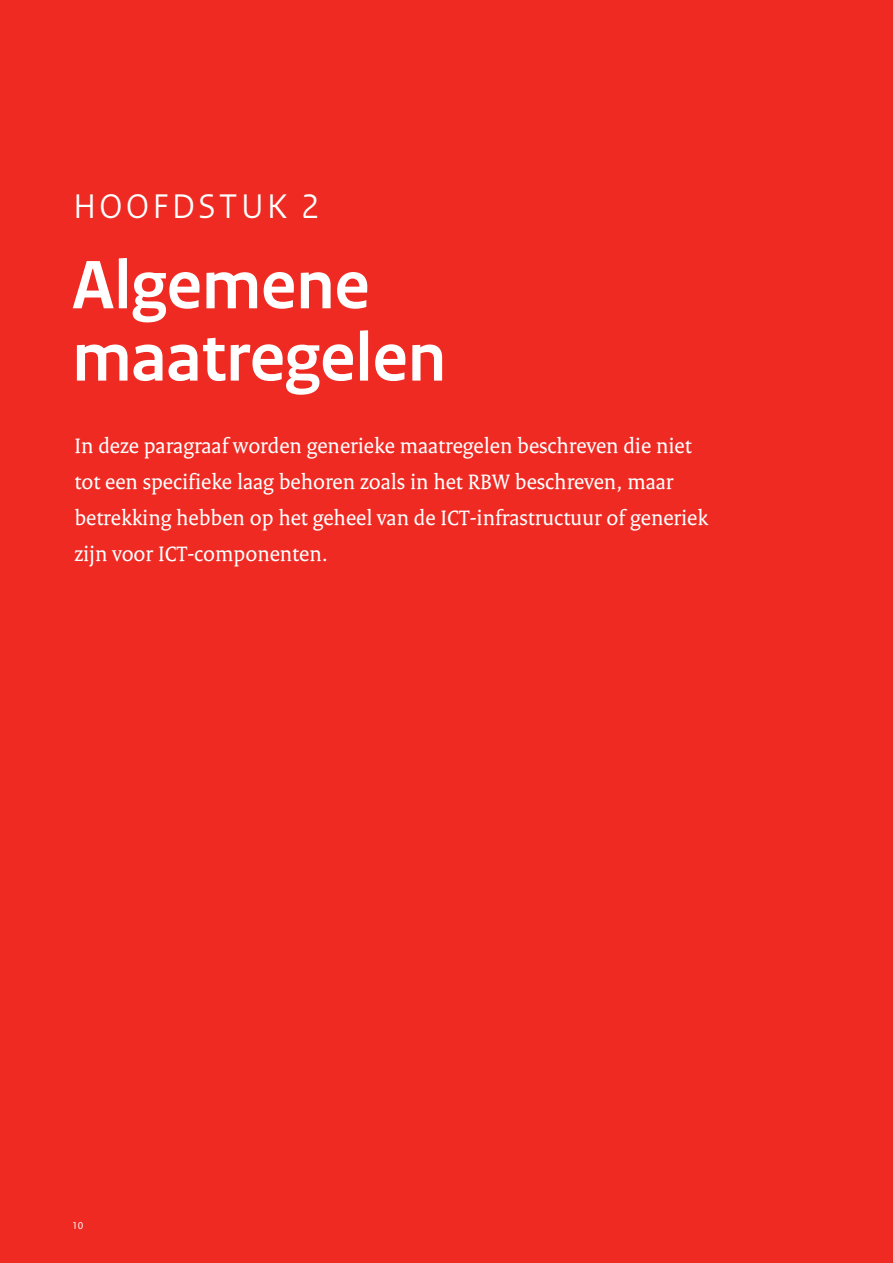
<style>
.page{position:relative;width:893px;height:1263px;background:#ee2a23}
.page>*{position:absolute;margin:0;border:0;box-sizing:border-box;transform-origin:0 0}
._00_Hoofdstuknaam{font:700 72px/72.3px "Rijksoverheid Sans Heading";color:#fff}
._00_Hfdst_nummer{font:36px "Rijksoverheid Sans Heading";letter-spacing:.1em;color:#fff}
._01_intro_diap{font:22.5px/36.2px "Rijksoverheid Serif";color:#fff}
.t1{font:10.5px "Rijksoverheid Sans Text";color:#fff}
</style>
<div class="page">
<p class="_00_Hfdst_nummer" style="left:73px;top:185px;width:248px">HOOFDSTUK 2</p>
<p class="_00_Hoofdstuknaam" style="left:72px;top:250px;width:375px">Algemene maatregelen</p>
<p class="_01_intro_diap" style="left:74px;top:427px;width:636px">In deze paragraaf worden generieke maatregelen beschreven die niet tot een specifieke laag behoren zoals in het RBW beschreven, maar betrekking hebben op het geheel van de ICT-infrastructuur of generiek zijn voor ICT-componenten.</p>
<p class="t1" style="left:72px;top:1219px;width:13px">10</p>
</div>
